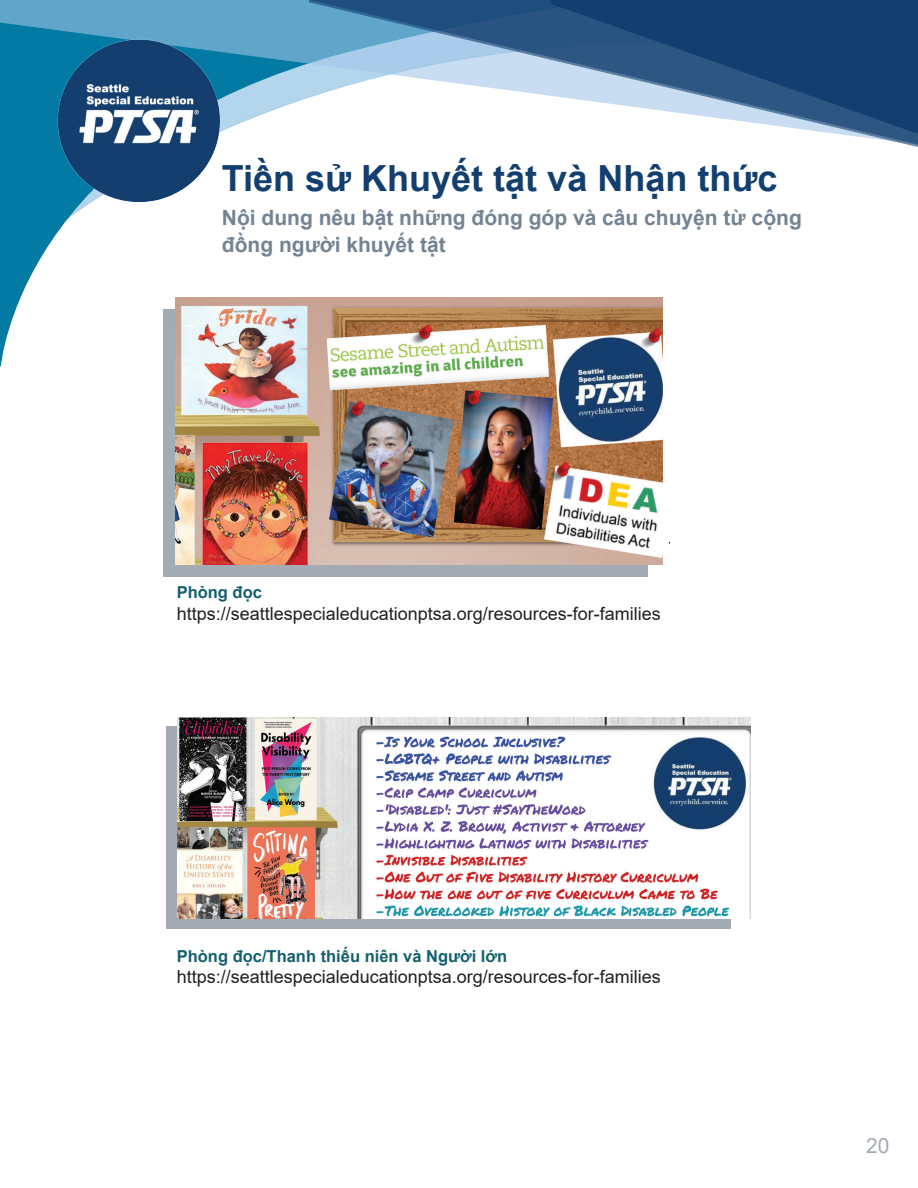
<style>
.page{position:relative;width:918px;height:1188px;background:#fff}
.page>*{position:absolute;margin:0;border:0;box-sizing:border-box;transform-origin:0 0}
.header_big_text{font:700 36px "Arial";color:#123f6f}
.header_small_text{font:700 21px/27px "Arial";color:#748393}
.t1{font:21px "Arial";color:#a4abb5}
.arial_regular_12pt_p{font:18px "Arial";color:#231f20}
.bold_text_p20{font:700 16.5px "Arial";color:#14606e}
</style>
<div class="page">
<svg style="left:0;top:145px;width:87px;height:221px"></svg>
<svg style="left:0;top:0;width:309px;height:145px;background:#5ba6c7"></svg>
<img style="left:54px;top:36px;width:169px;height:169px">
<svg style="left:309px;top:0;width:609px;height:147px"></svg>
<svg style="left:550px;top:0;width:368px;height:134px;background:#4b6e94"></svg>
<div style="left:166px;top:727px;width:564px;height:202px;background:#a4abb5"></div>
<div style="left:163px;top:309px;width:484px;height:268px;background:#a4abb5"></div>
<img style="left:175px;top:297px;width:494px;height:267px">
<img style="left:177px;top:717px;width:574px;height:202px">
<p class="header_big_text" style="left:222px;top:153px;width:557px">Tiền sử Khuyết tật và Nhận thức</p>
<p class="header_small_text" style="left:222px;top:204px;width:581px">Nội dung nêu bật những đóng góp và câu chuyện từ cộng đồng người khuyết tật</p>
<p class="bold_text_p20" style="left:177px;top:581px;width:87px">Phòng đọc</p>
<p class="arial_regular_12pt_p" style="left:177px;top:601px;width:486px">https://seattlespecialeducationptsa.org/resources-for-families</p>
<p class="bold_text_p20" style="left:177px;top:944px;width:332px">Phòng đọc/Thanh thiếu niên và Người lớn</p>
<p class="arial_regular_12pt_p" style="left:177px;top:964px;width:486px">https://seattlespecialeducationptsa.org/resources-for-families</p>
<p class="t1" style="left:866px;top:1132px;width:25px">20</p>
</div>
